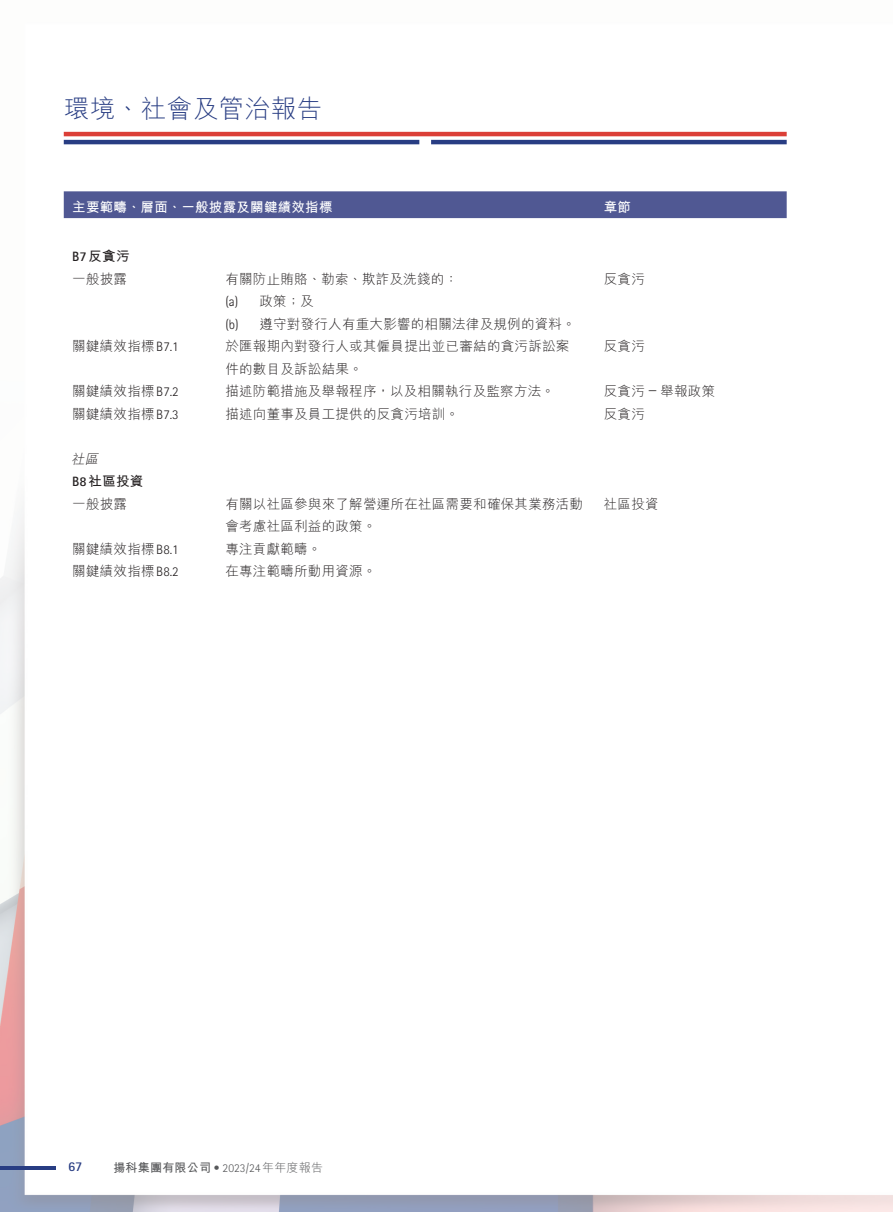
<style>
.page{position:relative;width:893px;height:1212px;background:#fff}
.page>*{position:absolute;margin:0;border:0;box-sizing:border-box;transform-origin:0 0}
.t1{font:300 25.5px "M Hei HK";letter-spacing:.02em;color:#283d83}
._50_Table_txt{font:300 13.5px "M Hei HK";letter-spacing:.02em;color:#231f20}
._50_Table_txt-2{font:700 13.5px "M Hei HK";letter-spacing:.02em;color:#fff}
._50_Table_txt-3{font:700 13.5px "M Hei HK";letter-spacing:.02em;color:#231f20}
._50_Table_txt-4{font:300 13.5px "Rotis Sans Serif Std";color:#231f20}
.t2{font:700 13.5px "Rotis Sans Serif Std";color:#283d83}
._50_Table_txt-5{font:italic 300 13.5px "M Hei HK";color:#231f20}
.t3{font:700 12px "M Hei HK";letter-spacing:.02em;color:#57585a}
.s1{font-family:"Rotis Sans Serif Std"}
.s2{font-family:"Rotis Sans Serif Std";font-weight:300}
.s3{font-weight:300}
</style>
<div class="page">
<img style="left:0;top:131px;width:893px;height:1081px">
<hr style="left:0;top:1166px;width:55px;height:3px;background:#283d83">
<hr style="left:64px;top:132px;width:723px;height:4px;background:#db3f37">
<hr style="left:64px;top:140px;width:355px;height:4px;background:#283d83">
<hr style="left:431px;top:140px;width:356px;height:4px;background:#283d83">
<div style="left:64px;top:191px;width:723px;height:27px;background:#505893"></div>
<h1 class="t1" style="left:64px;top:96px;width:260px">環境、社會及管治報告</h1>
<p class="_50_Table_txt-2" style="left:72px;top:197px;width:262px">主要範疇、層面、一般披露及關鍵績效指標</p>
<p class="_50_Table_txt-3" style="left:72px;top:247px;width:59px"><span class="s1">7B</span> 反貪污</p>
<p class="_50_Table_txt" style="left:225px;top:272px;width:234px">有關防止賄賂、勒索、欺詐及洗錢的：</p>
<p class="_50_Table_txt" style="left:72px;top:272px;width:56px">一般披露</p>
<p class="_50_Table_txt-4" style="left:225px;top:294px;width:14px">)a(</p>
<p class="_50_Table_txt" style="left:259px;top:295px;width:56px">政策；及</p>
<p class="_50_Table_txt-4" style="left:225px;top:317px;width:15px">)b(</p>
<p class="_50_Table_txt" style="left:259px;top:317px;width:318px">遵守對發行人有重大影響的相關法律及規例的資料。</p>
<p class="_50_Table_txt" style="left:72px;top:340px;width:108px">關鍵績效指標<span class="s1">B7.1</span></p>
<p class="_50_Table_txt" style="left:225px;top:340px;width:345px">於匯報期內對發行人或其僱員提出並已審結的貪污訴訟案</p>
<p class="_50_Table_txt" style="left:225px;top:362px;width:139px">件的數目及訴訟結果。</p>
<p class="_50_Table_txt" style="left:72px;top:385px;width:108px">關鍵績效指標<span class="s1">B7.2</span></p>
<p class="_50_Table_txt" style="left:225px;top:385px;width:331px">描述防範措施及舉報程序，以及相關執行及監察方法。</p>
<p class="_50_Table_txt" style="left:72px;top:407px;width:108px">關鍵績效指標<span class="s1">B7.3</span></p>
<p class="_50_Table_txt-5" style="left:71px;top:452px;width:32px">社區</p>
<p class="_50_Table_txt-3" style="left:72px;top:472px;width:72px"><span class="s1">8B</span> 社區投資</p>
<p class="_50_Table_txt" style="left:225px;top:407px;width:235px">描述向董事及員工提供的反貪污培訓。</p>
<p class="_50_Table_txt" style="left:72px;top:497px;width:56px">一般披露</p>
<p class="_50_Table_txt" style="left:225px;top:497px;width:359px">有關以社區參與來了解營運所在社區需要和確保其業務活動</p>
<p class="_50_Table_txt" style="left:225px;top:520px;width:152px">會考慮社區利益的政策。</p>
<p class="_50_Table_txt" style="left:72px;top:542px;width:108px">關鍵績效指標<span class="s1">B8.1</span></p>
<p class="_50_Table_txt" style="left:225px;top:542px;width:97px">專注貢獻範疇。</p>
<p class="_50_Table_txt" style="left:72px;top:565px;width:108px">關鍵績效指標<span class="s1">B8.2</span></p>
<p class="_50_Table_txt" style="left:225px;top:565px;width:152px">在專注範疇所動用資源。</p>
<p class="_50_Table_txt-2" style="left:604px;top:197px;width:29px">章節</p>
<p class="_50_Table_txt" style="left:604px;top:272px;width:43px">反貪污</p>
<p class="_50_Table_txt" style="left:604px;top:340px;width:43px">反貪污</p>
<p class="_50_Table_txt" style="left:660px;top:385px;width:56px">舉報政策</p>
<p class="_50_Table_txt" style="left:604px;top:385px;width:43px">反貪污</p>
<p class="_50_Table_txt-4" style="left:648px;top:382px;width:11px">—</p>
<p class="_50_Table_txt" style="left:604px;top:407px;width:43px">反貪污</p>
<p class="_50_Table_txt" style="left:604px;top:497px;width:56px">社區投資</p>
<p class="t2" style="left:68px;top:1158px;width:16px">67</p>
<p class="t3" style="left:113px;top:1159px;width:211px">揚科集團有限公司 <span class="s2">• 2023/24</span> <span class="s3">年年度報告</span></p>
</div>
